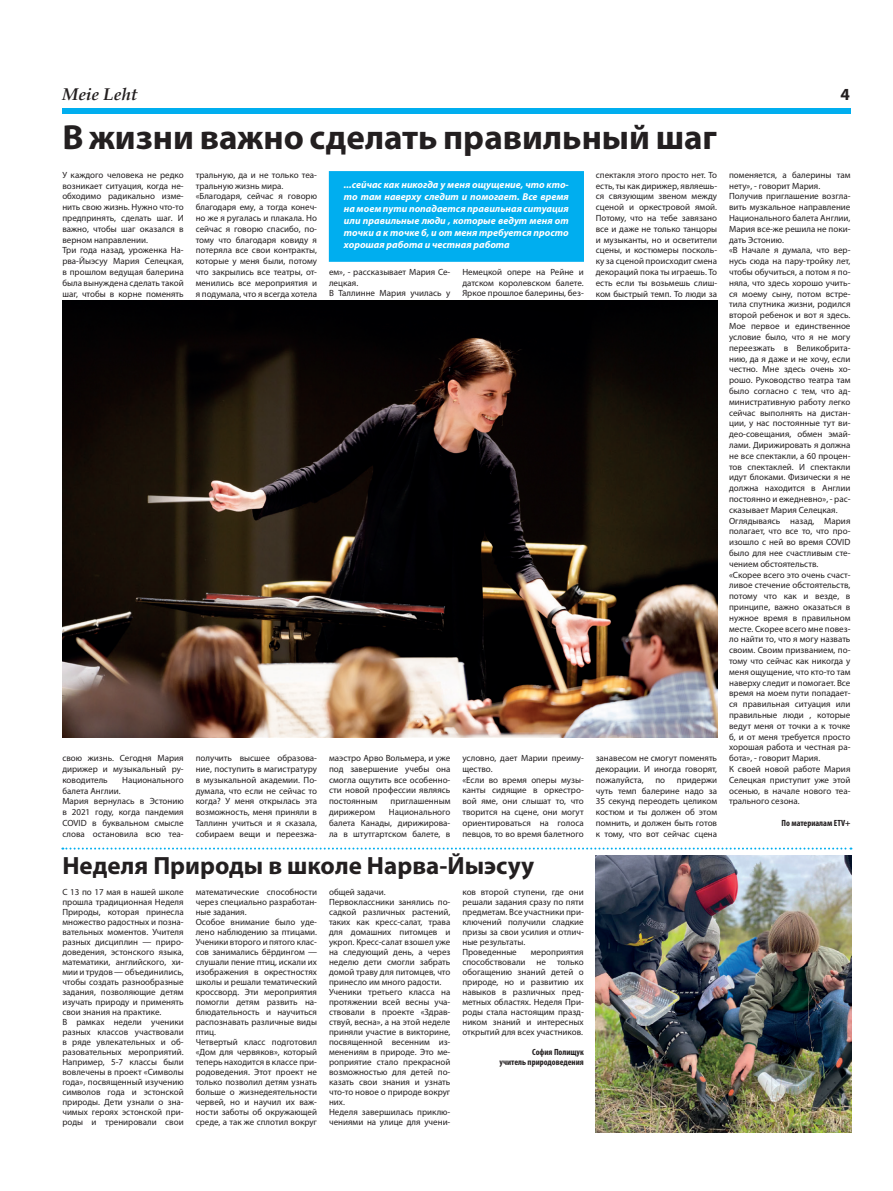
<style>
.page{position:relative;width:893px;height:1191px;background:#fff}
.page>*{position:absolute;margin:0;border:0;box-sizing:border-box;transform-origin:0 0}
.t1{font:700 35px "Myriad Pro";color:#231f20}
.t2{font:700 25px "Myriad Pro";color:#231f20}
.t3{font:italic 700 17px "Book Antiqua";color:#231f20}
.t4{font:700 17px "Myriad Pro";color:#231f20}
.t5{font:italic 700 10px/12px "Myriad Pro";color:#fff;text-align:justify}
.t6{font:9px/10.8px "Myriad Pro";color:#231f20;text-align:justify}
.t7{font:700 condensed 9px "Myriad Pro";color:#231f20}
</style>
<div class="page">
<div style="left:62px;top:108px;width:788px;height:6px;background:#00aeef"></div>
<img style="left:62px;top:300px;width:655px;height:437px">
<div style="left:329px;top:171px;width:255px;height:91px;background:#00aeef;border:2px solid #00aeef"></div>
<svg style="left:62px;top:847px;width:789px;height:2px"></svg>
<img style="left:596px;top:855px;width:256px;height:277px">
<p class="t3" style="left:62px;top:83px;width:77px">Meie Leht</p>
<p class="t4" style="left:840px;top:83px;width:11px">4</p>
<p class="t1" style="left:62px;top:114px;width:656px">В жизни важно сделать правильный шаг</p>
<p class="t5" style="left:344px;top:178px;width:226px">...сейчас как никогда у меня ощущение, что кто&shy;то там наверху следит и помогает. Все время на моем пути попадается правильная ситуация или правильные люди , которые ведут меня от точки а к точке б, и от меня требуется просто хорошая работа и честная работа</p>
<p class="t6" style="left:62px;top:169px;width:123px">У каждого человека не редко возникает ситуация, когда не&shy;обходимо радикально изме&shy;нить свою жизнь. Нужно что-то предпринять, сделать шаг. И важно, чтобы шаг оказался в верном направлении.</p>
<p class="t6" style="left:62px;top:245px;width:123px">Три года назад, уроженка На&shy;рва-Йыэсуу Мария Селецкая, в прошлом ведущая балерина была вынуждена сделать такой шаг, чтобы в корне поменять</p>
<p class="t6" style="left:596px;top:169px;width:123px">спектакля этого просто нет. То есть, ты как дирижер, являешь&shy;ся связующим звеном между сценой и оркестровой ямой.<br>Потому, что на тебе завязано все и даже не только танцоры и музыканты, но и осветители сцены, и костюмеры посколь&shy;ку за сценой происходит смена декораций пока ты играешь. То есть если ты возьмешь слиш&shy;ком быстрый темп. То люди за</p>
<p class="t6" style="left:196px;top:169px;width:123px">тральную, да и не только теа&shy;тральную жизнь мира.</p>
<p class="t6" style="left:196px;top:191px;width:123px">«Благодаря, сейчас я говорю благодаря ему, а тогда конеч&shy;но же я ругалась и плакала. Но сейчас я говорю спасибо, по&shy;тому что благодаря ковиду я потеряла все свои контракты, которые у меня были, потому что закрылись все театры, от&shy;менились все мероприятия и я подумала, что я всегда хотела</p>
<p class="t6" style="left:329px;top:266px;width:123px">ем», - рассказывает Мария Се&shy;лецкая.</p>
<p class="t6" style="left:329px;top:288px;width:123px">В Таллинне Мария училась у</p>
<p class="t6" style="left:462px;top:266px;width:123px">Немецкой опере на Рейне и датском королевском балете.<br>Яркое прошлое балерины, без-</p>
<p class="t6" style="left:62px;top:752px;width:123px">свою жизнь. Сегодня Мария дирижер и музыкальный ру&shy;ководитель</p>
<p class="t6" style="left:122px;top:774px;width:63px">Национального</p>
<p class="t6" style="left:62px;top:785px;width:60px">балета Англии.</p>
<p class="t6" style="left:62px;top:796px;width:123px">Мария вернулась в Эстонию в 2021 году, когда пандемия COVID в буквальном смысле слова остановила всю теа-</p>
<p class="t6" style="left:196px;top:752px;width:123px">получить высшее образова&shy;ние, поступить в магистратуру в музыкальной академии. По&shy;думала, что если не сейчас то когда? У меня открылась эта возможность, меня приняли в Таллинн учиться и я сказала, собираем вещи и переезжа-</p>
<p class="t6" style="left:329px;top:752px;width:123px">маэстро Арво Вольмера, и уже под завершение учебы она смогла ощутить все особенно&shy;сти новой профессии являясь постоянным</p>
<p class="t6" style="left:390px;top:795px;width:61px">приглашенным</p>
<p class="t6" style="left:329px;top:806px;width:123px;text-indent:60px">Национального балета Канады, дирижирова&shy;ла в штутгартском балете, в</p>
<p class="t6" style="left:329px;top:806px;width:48px">дирижером</p>
<p class="t6" style="left:462px;top:752px;width:123px">условно, дает Марии преиму&shy;щество.</p>
<p class="t6" style="left:462px;top:774px;width:123px">«Если во время оперы музы&shy;канты сидящие в оркестро&shy;вой яме, они слышат то, что творится на сцене, они могут ориентироваться на голоса певцов, то во время балетного</p>
<p class="t2" style="left:62px;top:849px;width:473px">Неделя Природы в школе Нарва-Йыэсуу</p>
<p class="t6" style="left:62px;top:887px;width:123px;line-height:10px">С 13 по 17 мая в нашей школе прошла традиционная Неделя Природы, которая принесла множество радостных и позна&shy;вательных моментов. Учителя разных дисциплин — приро&shy;доведения, эстонского языка, математики, английского, хи&shy;мии и трудов — объединились, чтобы создать разнообразные задания, позволяющие детям изучать природу и применять свои знания на практике.</p>
<p class="t6" style="left:62px;top:1017px;width:123px;line-height:10px">В рамках недели ученики разных классов участвовали в ряде увлекательных и об&shy;разовательных мероприятий.<br>Например, 5-7 классы были вовлечены в проект «Символы года», посвященный изучению символов года и эстонской природы. Дети узнали о зна&shy;чимых героях эстонской при&shy;роды и тренировали свои</p>
<p class="t6" style="left:196px;top:887px;width:123px;line-height:10px">математические способности через специально разработан&shy;ные задания.</p>
<p class="t6" style="left:196px;top:917px;width:123px;line-height:10px">Особое внимание было уде&shy;лено наблюдению за птицами.<br>Ученики второго и пятого клас&shy;сов занимались бёрдингом — слушали пение птиц, искали их изображения в окрестностях школы и решали тематический кроссворд. Эти мероприятия помогли детям развить на&shy;блюдательность и научиться распознавать различные виды птиц.</p>
<p class="t6" style="left:196px;top:1037px;width:123px;line-height:10px">Четвертый класс подготовил «Дом для червяков», который теперь находится в классе при&shy;родоведения. Этот проект не только позволил детям узнать больше о жизнедеятельности червей, но и научил их важ&shy;ности заботы об окружающей среде, а так же сплотил вокруг</p>
<p class="t6" style="left:329px;top:886px;width:58px">общей задачи.</p>
<p class="t6" style="left:329px;top:897px;width:123px;line-height:10px">Первоклассники занялись по&shy;садкой различных растений, таких как кресс-салат, трава для домашних питомцев и укроп. Кресс-салат взошел уже на следующий день, а через неделю дети смогли забрать домой траву для питомцев, что принесло им много радости.</p>
<p class="t6" style="left:329px;top:987px;width:123px;line-height:10px">Ученики третьего класса на протяжении всей весны уча&shy;ствовали в проекте «Здрав&shy;ствуй, весна», а на этой неделе приняли участие в викторине, посвященной весенним из&shy;менениям в природе. Это ме&shy;роприятие стало прекрасной возможностью для детей по&shy;казать свои знания и узнать что-то новое о природе вокруг них.</p>
<p class="t6" style="left:329px;top:1107px;width:123px;line-height:10px">Неделя завершилась приклю&shy;чениями на улице для учени-</p>
<p class="t6" style="left:462px;top:887px;width:123px;line-height:10px">ков второй ступени, где они решали задания сразу по пяти предметам. Все участники при&shy;ключений получили сладкие призы за свои усилия и отлич&shy;ные результаты.</p>
<p class="t6" style="left:462px;top:946px;width:56px">Проведенные</p>
<p class="t6" style="left:462px;top:947px;width:123px;line-height:10px;text-indent:68px">мероприятия способствовали не только обогащению знаний детей о природе, но и развитию их навыков в различных пред&shy;метных областях. Неделя При&shy;роды стала настоящим празд&shy;ником знаний и интересных открытий для всех участников.</p>
<p class="t7" style="left:532px;top:1046px;width:53px">София Полищук</p>
<p class="t7" style="left:500px;top:1056px;width:86px">учитель природоведения</p>
<p class="t6" style="left:596px;top:752px;width:123px">занавесом не смогут поменять декорации. И иногда говорят, пожалуйста,</p>
<p class="t6" style="left:596px;top:774px;width:123px;text-indent:81px">придержи чуть темп балерине надо за 35 секунд переодеть целиком костюм и ты должен об этом помнить, и должен быть готов к тому, что вот сейчас сцена</p>
<p class="t6" style="left:655px;top:774px;width:11px">по</p>
<p class="t6" style="left:729px;top:169px;width:123px">поменяется, а балерины там нету», - говорит Мария.</p>
<p class="t6" style="left:729px;top:191px;width:123px">Получив приглашение возгла&shy;вить музкальное направление Национального балета Англии, Мария все-же решила не поки&shy;дать Эстонию.</p>
<p class="t6" style="left:729px;top:245px;width:123px">«В Начале я думала, что вер&shy;нусь сюда на пару-тройку лет, чтобы обучиться, а потом я по&shy;няла, что здесь хорошо учить&shy;ся моему сыну, потом встре&shy;тила спутника жизни, родился второй ребенок и вот я здесь.<br>Мое первое и единственное условие было, что я не могу переезжать в Великобрита&shy;нию, да я даже и не хочу, если честно. Мне здесь очень хо&shy;рошо. Руководство театра там было согласно с тем, что ад&shy;министративную работу легко сейчас выполнять на дистан&shy;ции, у нас постоянные тут ви&shy;део-совещания, обмен эмай&shy;лами. Дирижировать я должна не все спектакли, а 60 процен&shy;тов спектаклей. И спектакли идут блоками. Физически я не должна находится в Англии постоянно и ежедневно», - рас&shy;сказывает Мария Селецкая.</p>
<p class="t6" style="left:729px;top:515px;width:123px">Оглядываясь назад, Мария полагает, что все то, что про&shy;изошло с ней во время COVID было для нее счастливым сте&shy;чением обстоятельств.</p>
<p class="t6" style="left:729px;top:569px;width:123px">«Скорее всего это очень счаст&shy;ливое стечение обстоятельств, потому что как и везде, в принципе, важно оказаться в нужное время в правильном месте. Скорее всего мне повез&shy;ло найти то, что я могу назвать своим. Своим призванием, по&shy;тому что сейчас как никогда у меня ощущение, что кто-то там наверху следит и помогает. Все время на моем пути попадает&shy;ся правильная ситуация или правильные люди , которые ведут меня от точки а к точке б, и от меня требуется просто хорошая работа и честная ра&shy;бота», - говорит Мария.</p>
<p class="t6" style="left:729px;top:763px;width:123px">К своей новой работе Мария Селецкая приступит уже этой осенью, в начале нового теа&shy;трального сезона.</p>
<p class="t7" style="left:781px;top:817px;width:70px">По материалам ETV+</p>
</div>
